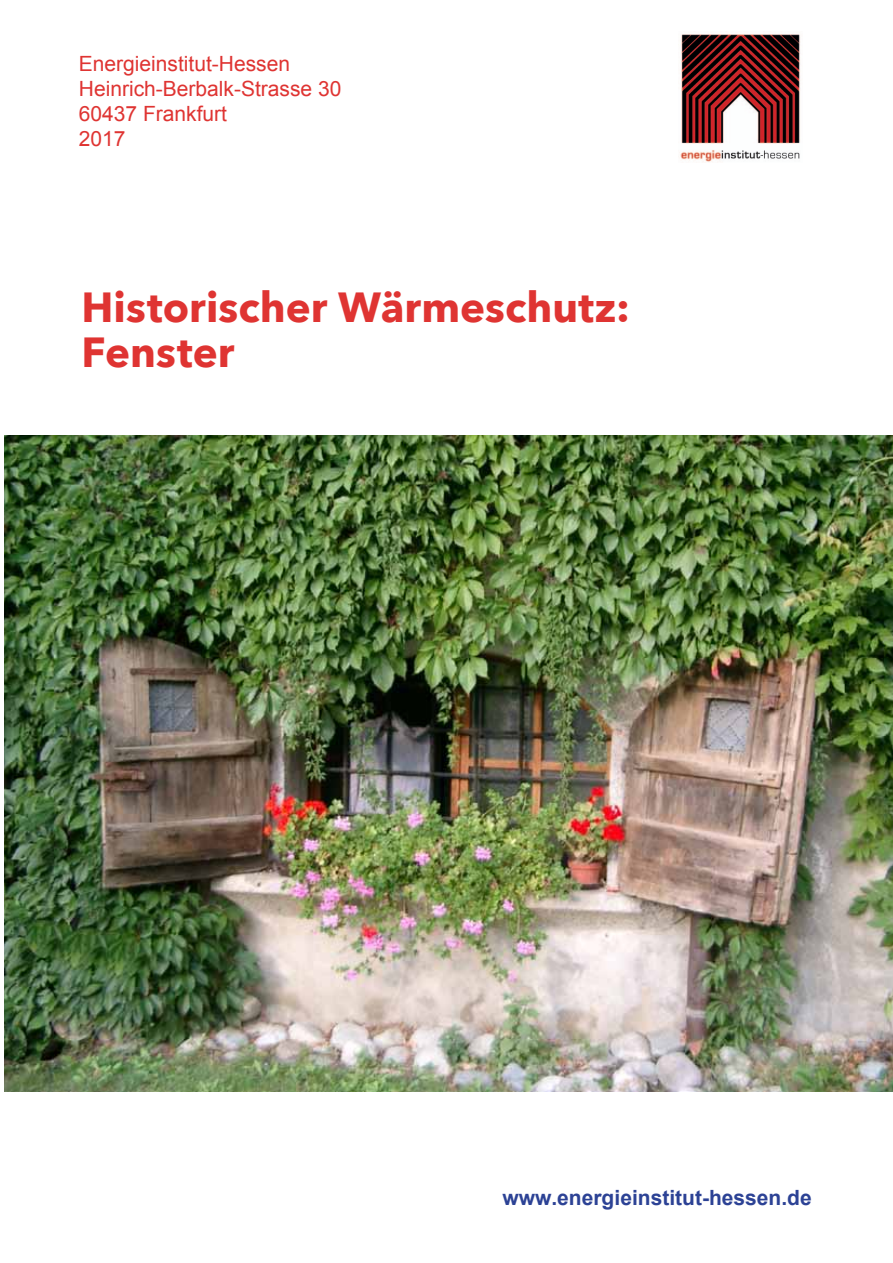
<style>
.page{position:relative;width:893px;height:1263px;background:#fff}
.page>*{position:absolute;margin:0;border:0;box-sizing:border-box;transform-origin:0 0}
.t1{font:700 42px/45px "Avenir Next";color:#df3432}
.t2{font:21px/25.2px "Arial";color:#df3432}
.t3{font:700 21px "Arial";color:#2c4295}
</style>
<div class="page">
<img style="left:4px;top:436px;width:889px;height:655px">
<img style="left:679px;top:34px;width:122px;height:128px">
<p class="t2" style="left:79px;top:51px;width:264px">Energieinstitut-Hessen<br>Heinrich-Berbalk-Strasse 30<br>60437 Frankfurt<br>2017</p>
<h1 class="t1" style="left:81px;top:284px;width:550px">Historischer Wärmeschutz:<br>Fenster</h1>
<p class="t3" style="left:502px;top:1183px;width:311px">www.energieinstitut-hessen.de</p>
</div>
